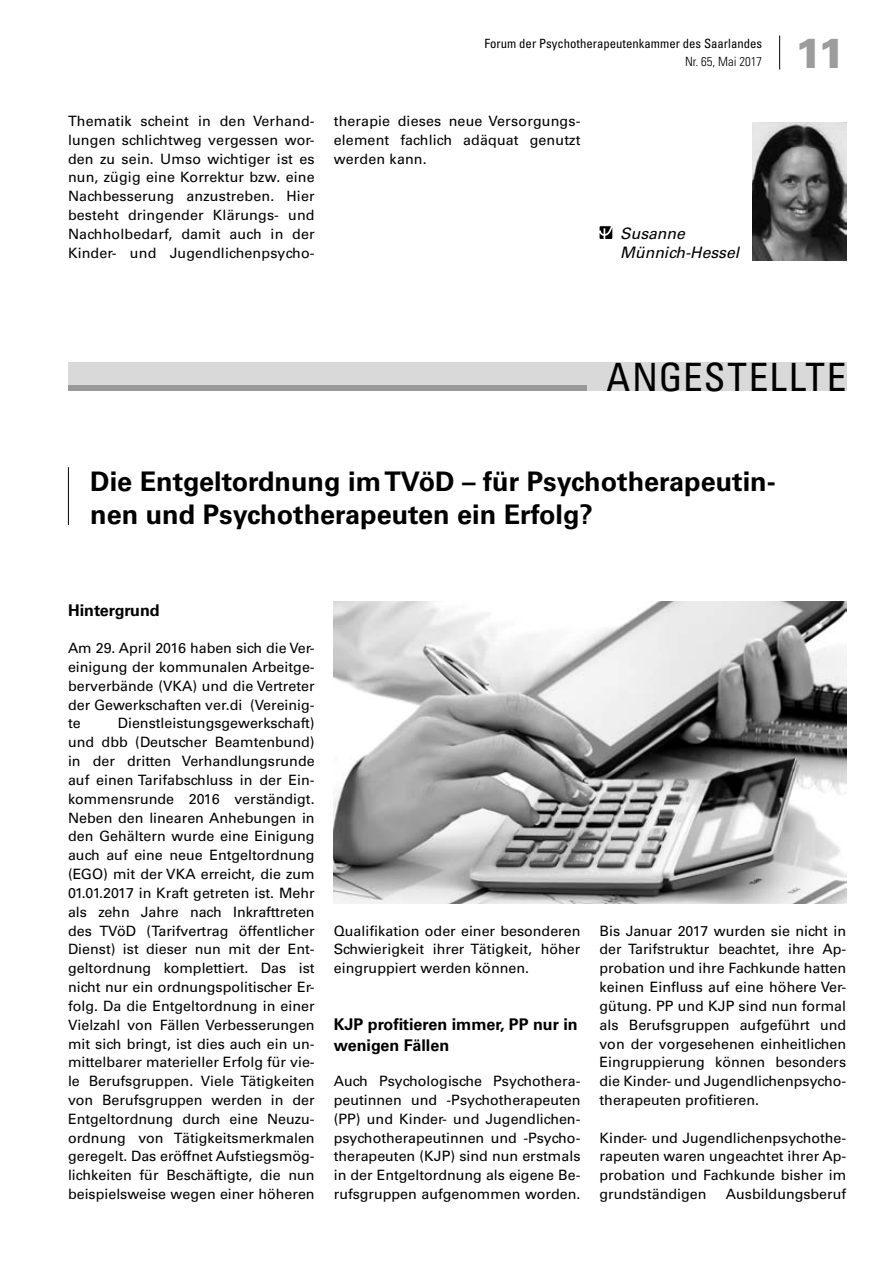
<style>
.page{position:relative;width:893px;height:1263px;background:#fff}
.page>*{position:absolute;margin:0;border:0;box-sizing:border-box;transform-origin:0 0}
.t1{font:900 42px "Univers LT Std";color:#9c9c9d}
.t2{font:condensed 39px "Univers LT Std";letter-spacing:.035em;color:#000}
.t3{font:700 27px/33px "Univers LT Std";color:#000}
.t4{font:700 16.2px/21px "Univers LT Std";color:#000}
.t5{font:italic 15.75px/18.8px "Univers LT Std";color:#000}
.t6{font:14.25px/18.8px "Univers LT Std";color:#000;text-align:justify}
.t7{font:condensed 12.75px "Univers LT Std";color:#000}
.t8{font:300 condensed 12.75px "Univers LT Std";color:#000}
</style>
<div class="page">
<hr style="left:779px;top:36px;width:1px;height:34px;background:#000">
<div style="left:68px;top:363px;width:778px;height:28px;background:#d9d9d9"></div>
<div style="left:68px;top:386px;width:519px;height:5px;background:#999"></div>
<hr style="left:68px;top:467px;width:1px;height:58px;background:#000">
<svg style="left:600px;top:226px;width:12px;height:13px"></svg>
<img style="left:752px;top:123px;width:94px;height:137px">
<img style="left:334px;top:601px;width:512px;height:302px">
<p class="t7" style="left:485px;top:35px;width:279px">Forum der Psychotherapeutenkammer des Saarlandes</p>
<p class="t8" style="left:685px;top:54px;width:78px">Nr. 65, Mai 2017</p>
<p class="t6" style="left:68px;top:112px;width:248px">Thematik scheint in den Verhand&shy;lungen schlichtweg vergessen wor&shy;den zu sein. Umso wichtiger ist es nun, zügig eine Korrektur bzw. eine Nachbesserung anzustreben. Hier besteht dringender Klärungs- und Nachholbedarf, damit auch in der Kinder- und Jugendlichenpsycho-</p>
<p class="t6" style="left:334px;top:112px;width:248px">therapie dieses neue Versorgungs&shy;element fachlich adäquat genutzt werden kann.</p>
<p class="t5" style="left:620px;top:224px;width:121px">Susanne<br>Münnich-Hessel</p>
<h1 class="t1" style="left:795px;top:27px;width:53px">11</h1>
<h2 class="t2" style="left:607px;top:352px;width:241px">Angestellte</h2>
<h3 class="t3" style="left:90px;top:465px;width:687px">Die Entgeltordnung im TVöD – für Psychotherapeutin&shy;nen und Psychotherapeuten ein Erfolg?</h3>
<p class="t4" style="left:68px;top:599px;width:93px">Hintergrund</p>
<p class="t6" style="left:68px;top:639px;width:248px">Am 29. April 2016 haben sich die Ver&shy;einigung der kommunalen Arbeitge&shy;berverbände (VKA) und die Vertreter der Gewerkschaften ver.di (Vereinig&shy;te</p>
<p class="t6" style="left:68px;top:714px;width:248px;text-indent:50px">Dienstleistungsgewerkschaft) und dbb (Deutscher Beamtenbund) in der dritten Verhandlungsrunde auf einen Tarifabschluss in der Ein&shy;kommensrunde 2016 verständigt.<br>Neben den linearen Anhebungen in den Gehältern wurde eine Einigung auch auf eine neue Entgeltordnung (EGO) mit der VKA erreicht, die zum 01.01.2017 in Kraft getreten ist. Mehr als zehn Jahre nach I nkrafttreten des TVöD (Tarifvertrag öffentlicher Dienst) ist dieser nun mit der Ent&shy;geltordnung komplettiert. Das ist nicht nur ein ordnungspolitischer Er&shy;folg. Da die Entgeltordnung in einer Vielzahl von Fällen Verbesserungen mit sich bringt, ist dies auch ein un&shy;mittelbarer materieller Erfolg für vie&shy;le Berufsgruppen. Viele Tätigkeiten von Berufsgruppen werden in der Entgeltordnung durch eine Neuzu&shy;ordnung von Tätigkeitsmerkmalen geregelt. Das eröffnet Aufstiegsmög&shy;lichkeiten für Beschäftigte, die nun beispielsweise wegen einer höheren</p>
<p class="t6" style="left:334px;top:921px;width:248px">Qualifikation oder einer besonderen Schwierigkeit ihrer Tätigkeit, höher eingruppiert werden können.</p>
<p class="t4" style="left:334px;top:1014px;width:245px">KJP profitieren immer, PP nur in wenigen Fällen</p>
<p class="t6" style="left:334px;top:1072px;width:248px">Auch Psychologische Psychothera&shy;peutinnen und -Psychotherapeuten (PP) und Kinder- und Jugendlichen&shy;psychotherapeutinnen und -Psycho&shy;therapeuten (KJP) sind nun erstmals in der Entgeltordnung als eigene Be&shy;rufsgruppen aufgenommen worden.</p>
<p class="t6" style="left:600px;top:921px;width:248px">Bis Januar 2017 wurden sie nicht in der Tarifstruktur beachtet, ihre Ap&shy;probation und ihre Fachkunde hatten keinen Einfluss auf eine höhere Ver&shy;gütung. PP und KJP sind nun formal als Berufsgruppen aufgeführt und von der vorgesehenen einheitlichen Eingruppierung können besonders die Kinder- und Jugendlichenpsycho&shy;therapeuten profitieren.</p>
<p class="t6" style="left:600px;top:1128px;width:248px">Kinder- und Jugendlichenpsychothe&shy;rapeuten waren ungeachtet ihrer Ap&shy;probation und Fachkunde bisher im grundständigen</p>
<p class="t6" style="left:726px;top:1185px;width:122px">Ausbildungsberuf</p>
</div>
